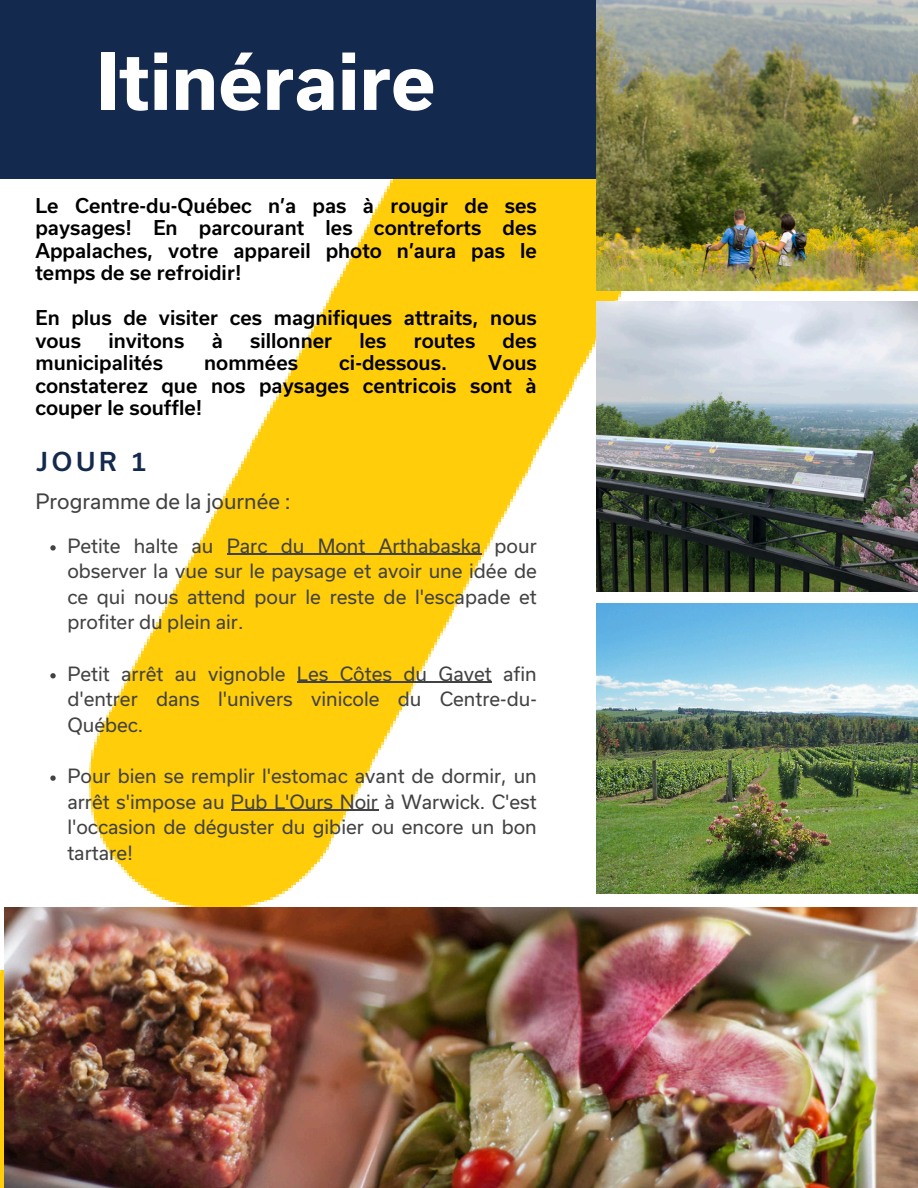
<style>
.page{position:relative;width:918px;height:1188px;background:#fff}
.page>*{position:absolute;margin:0;border:0;box-sizing:border-box;transform-origin:0 0}
.t1{font:700 74.7px "Usual";color:#fff}
.t2{font:500 24.9px "Usual";color:#13294d}
.t3{font:20.25px "Usual";color:#424242}
.t4{font:500 19.5px/22.5px "Usual";color:#000;text-align:justify}
.t5{font:18.75px/25.7px "Usual";color:#424242;text-align:justify}
</style>
<div class="page">
<img style="left:0;top:179px;width:714px;height:1009px">
<img style="left:4px;top:908px;width:914px;height:280px">
<div style="left:0;top:0;width:623px;height:179px;background:#13294d"></div>
<img style="left:596px;top:0;width:322px;height:290px">
<img style="left:596px;top:302px;width:322px;height:290px">
<img style="left:596px;top:603px;width:322px;height:290px">
<svg style="left:50px;top:545px;width:6px;height:6px"></svg>
<hr style="left:227px;top:554px;width:254px;height:1px;background:#424242">
<svg style="left:50px;top:673px;width:6px;height:5px"></svg>
<hr style="left:297px;top:682px;width:195px;height:1px;background:#424242">
<svg style="left:50px;top:775px;width:6px;height:6px"></svg>
<hr style="left:231px;top:810px;width:147px;height:1px;background:#424242">
<p class="t1" style="left:96px;top:50px;width:341px">Itinéraire</p>
<h1 class="t4" style="left:35px;top:195px;width:503px">Le Centre-du-Québec n’a pas à rougir de ses paysages! En parcourant les contreforts des Appalaches, votre appareil photo n’aura pas le temps de se refroidir!</h1>
<p class="t4" style="left:35px;top:308px;width:503px">En plus de visiter ces magnifiques attraits, nous vous</p>
<p class="t4" style="left:108px;top:330px;width:77px">invitons</p>
<p class="t4" style="left:212px;top:330px;width:13px">à</p>
<p class="t4" style="left:250px;top:330px;width:84px">sillonner</p>
<p class="t4" style="left:359px;top:330px;width:29px">les</p>
<p class="t4" style="left:414px;top:330px;width:63px">routes</p>
<p class="t4" style="left:503px;top:330px;width:36px">des</p>
<p class="t4" style="left:35px;top:353px;width:129px">municipalités</p>
<p class="t4" style="left:204px;top:353px;width:95px">nommées</p>
<p class="t4" style="left:339px;top:353px;width:109px">ci-dessous.</p>
<p class="t4" style="left:35px;top:353px;width:503px;text-indent:453px">Vous constaterez que nos paysages centricois sont à couper le souffle!</p>
<p class="t2" style="left:37px;top:451px;width:112px">JOUR 1</p>
<h2 class="t3" style="left:35px;top:493px;width:257px">Programme de la journée :</h2>
<p class="t5" style="left:67px;top:534px;width:471px">Petite halte au Parc du Mont Arthabaska pour observer la vue sur le paysage et avoir une idée de ce qui nous attend pour le reste de l'escapade et profiter du plein air.</p>
<p class="t5" style="left:67px;top:662px;width:471px">Petit arrêt au vignoble Les Côtes du Gavet afin d'entrer dans l'univers vinicole du Centre-du-Québec.</p>
<p class="t5" style="left:67px;top:764px;width:471px">Pour bien se remplir l'estomac avant de dormir, un arrêt s'impose au Pub L'Ours Noir à Warwick. C'est l'occasion de déguster du gibier ou encore un bon tartare!</p>
</div>
